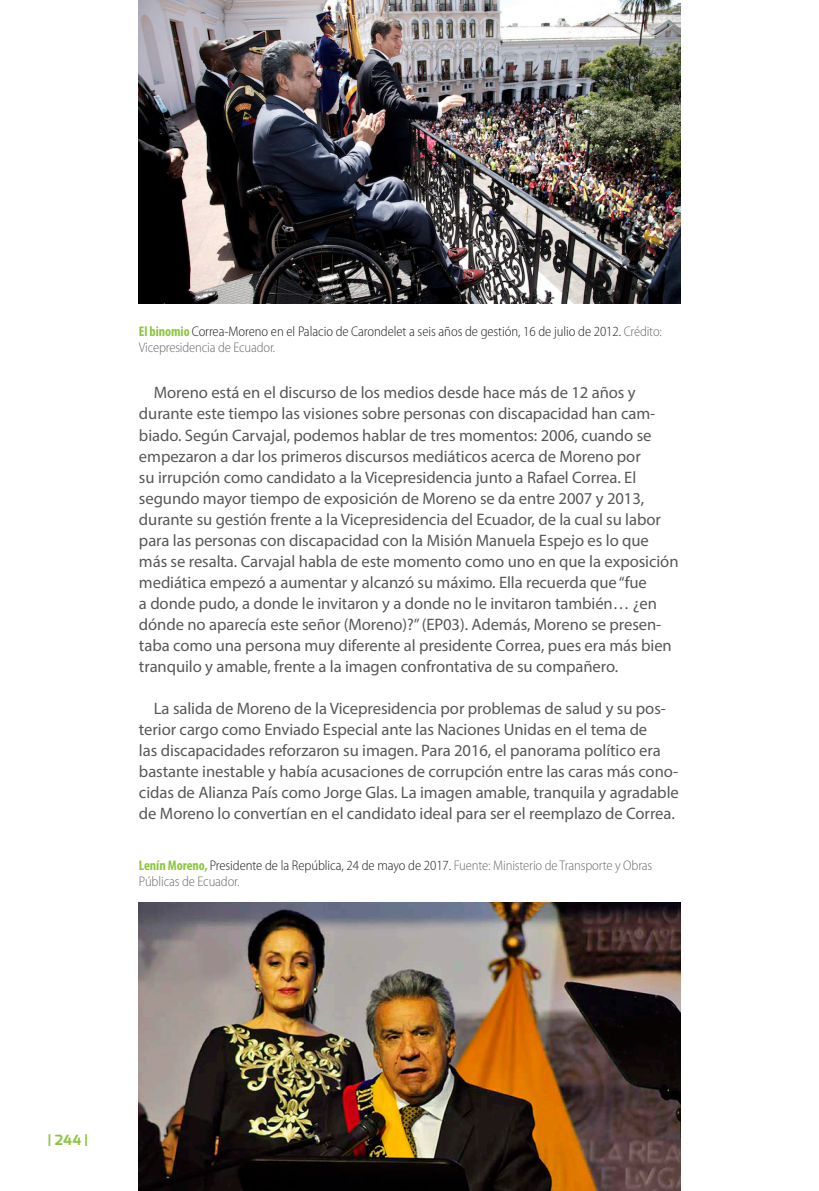
<style>
.page{position:relative;width:819px;height:1191px;background:#fff}
.page>*{position:absolute;margin:0;border:0;box-sizing:border-box;transform-origin:0 0}
.t1{font:16.62px/21px "Myriad Pro";letter-spacing:-.005em;color:#57585a}
.pie_de_foto{font:300 semi-condensed 14px/15.8px "Myriad Pro";letter-spacing:-.005em;color:#231f20}
.pie_de_foto-2{font:300 semi-condensed 14px/15.8px "Myriad Pro";letter-spacing:-.01em;color:#6c6d70}
.t2{font:700 14px "Exo";color:#8bc63e}
.s1{font-weight:700;font-stretch:condensed;color:#8bc63e}
.s2{font-weight:700;font-stretch:condensed;color:#8cc63e}
.s3{color:#6c6d70}
.s4{color:#231f20}
</style>
<div class="page">
<img style="left:139px;top:0;width:541px;height:303px">
<img style="left:139px;top:902px;width:541px;height:289px">
<p class="pie_de_foto" style="left:139px;top:323px;width:524px"><span class="s1">El</span> <span class="s2">binomio</span> Correa-Moreno en el Palacio de Carondelet a seis años de gestión, 16 de julio de 2012. <span class="s3">Crédito:<br>Vicepresidencia de Ecuador.</span></p>
<p class="t1" style="left:139px;top:382px;width:541px;text-indent:15px">Moreno está en el discurso de los medios desde hace más de 12 años y durante este tiempo las visiones sobre personas con discapacidad han cam&shy;biado. Según Carvajal, podemos hablar de tres momentos: 2006, cuando se empezaron a dar los primeros discursos mediáticos acerca de Moreno por<br>su irrupción como candidato a la Vicepresidencia junto a Rafael Correa. El segundo mayor tiempo de exposición de Moreno se da entre 2007 y 2013, durante su gestión frente a la Vicepresidencia del Ecuador, de la cual su labor para las personas con discapacidad con la Misión Manuela Espejo es lo que más se resalta. Carvajal habla de este momento como uno en que la exposición mediática empezó a aumentar y alcanzó su máximo. Ella recuerda que “fue<br>a donde pudo, a donde le invitaron y a donde no le invitaron también… ¿en dónde no aparecía este señor (Moreno)?” (EP03). Además, Moreno se presen&shy;taba como una persona muy diferente al presidente Correa, pues era más bien tranquilo y amable, frente a la imagen confrontativa de su compañero.</p>
<p class="t1" style="left:139px;top:697px;width:541px;text-indent:15px">La salida de Moreno de la Vicepresidencia por problemas de salud y su pos&shy;terior cargo como Enviado Especial ante las Naciones Unidas en el tema de<br>las discapacidades reforzaron su imagen. Para 2016, el panorama político era bastante inestable y había acusaciones de corrupción entre las caras más cono&shy;cidas de Alianza País como Jorge Glas. La imagen amable, tranquila y agradable de Moreno lo convertían en el candidato ideal para ser el reemplazo de Correa.</p>
<p class="pie_de_foto-2" style="left:139px;top:857px;width:515px"><span class="s1">Lenín Moreno,</span> <span class="s4">Presidente de la República, 24 de mayo de 2017.</span> Fuente: Ministerio de Transporte y Obras<br>Públicas de Ecuador.</p>
<p class="t2" style="left:48px;top:1131px;width:42px">| 244 |</p>
</div>
